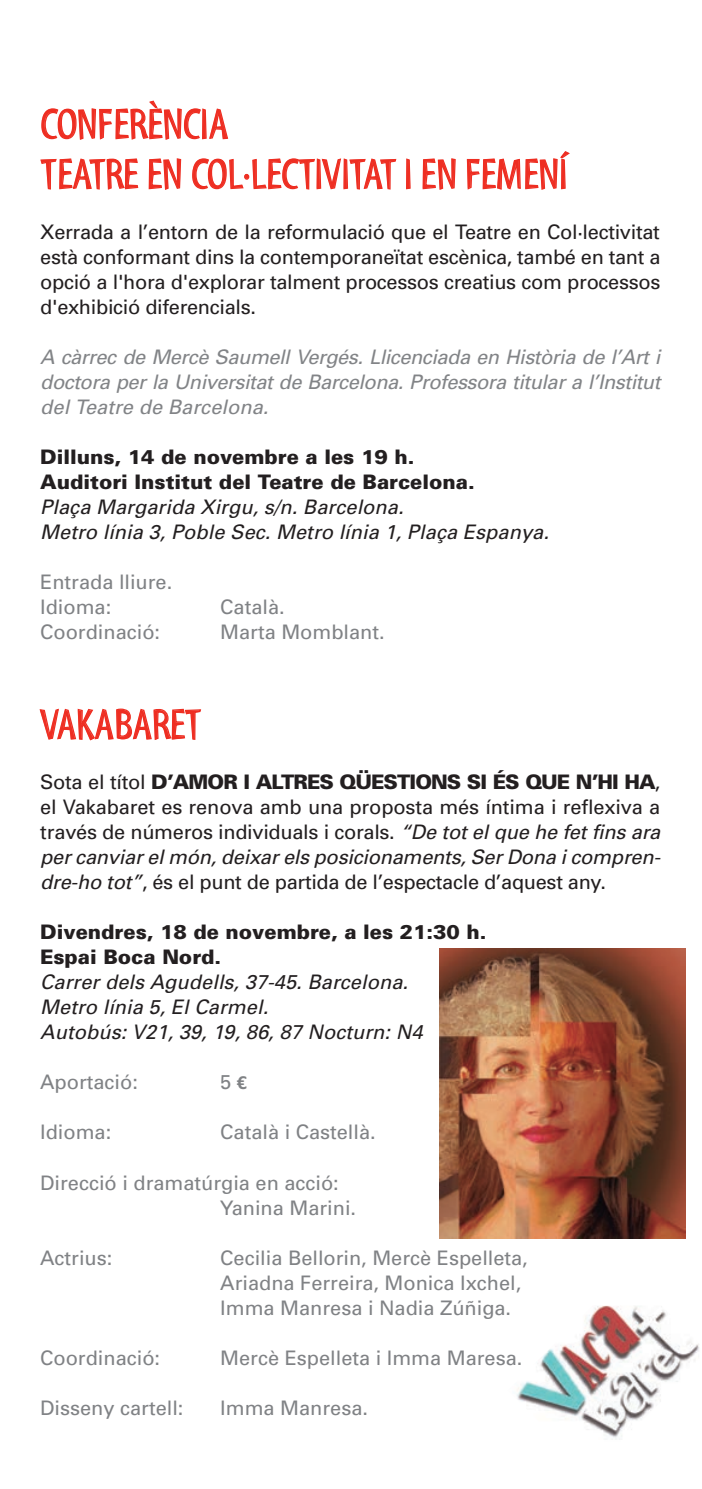
<style>
.page{position:relative;width:702px;height:1489px;background:#fff}
.page>*{position:absolute;margin:0;border:0;box-sizing:border-box;transform-origin:0 0}
.t1{font:42.5px/50px "Myriad Tilt";letter-spacing:-.005em;color:#ee2e22}
.t2{font:20px/25px "Univers";letter-spacing:-.015em;color:#231f20;text-align:justify}
.t3{font:20px/25px "Univers";color:#808285}
.t4{font:italic 20px/25px "Univers";letter-spacing:.005em;color:#231f20}
.t5{font:italic 20px/25px "Univers";letter-spacing:-.02em;color:#828487;text-align:justify}
.t6{font:900 20px/25px "Univers";color:#231f20}
.s1{font-weight:900}
.s2{font-style:italic}
.s3{font-family:"Calibri";font-weight:700}
</style>
<div class="page">
<img style="left:517px;top:1305px;width:182px;height:135px">
<img style="left:439px;top:948px;width:246px;height:290px">
<h1 class="t1" style="left:41px;top:102px;width:528px">CONFERÈNCIA<br>TEATRE EN COL·LECTIVITAT I EN FEMENÍ</h1>
<p class="t2" style="left:40px;top:221px;width:621px">Xerrada a l’entorn de la reformulació que el Teatre en Col·lectivitat està conformant dins la contemporaneïtat escènica, també en tant a opció a l'hora d'explorar talment processos creatius com processos d'exhibició diferencials.</p>
<p class="t5" style="left:40px;top:346px;width:621px">A càrrec de Mercè Saumell Vergés. Llicenciada en Història de l’Art i doctora per la Universitat de Barcelona. Professora titular a l’Institut del Teatre de Barcelona.</p>
<p class="t6" style="left:40px;top:446px;width:436px">Dilluns, 14 de novembre a les 19 h.<br>Auditori Institut del Teatre de Barcelona.</p>
<p class="t4" style="left:40px;top:496px;width:510px">Plaça Margarida Xirgu, s/n. Barcelona.<br>Metro línia 3, Poble Sec. Metro línia 1, Plaça Espanya.</p>
<p class="t3" style="left:40px;top:571px;width:134px">Entrada lliure.<br>Idioma:</p>
<p class="t3" style="left:220px;top:596px;width:66px">Català.</p>
<p class="t3" style="left:40px;top:621px;width:121px">Coordinació:</p>
<p class="t3" style="left:220px;top:621px;width:166px">Marta Momblant.</p>
<h1 class="t1" style="left:41px;top:702px;width:162px">VAKABARET</h1>
<p class="t2" style="left:40px;top:771px;width:621px">Sota el títol <span class="s1">D’AMOR I ALTRES QÜESTIONS SI ÉS QUE N’HI HA</span>, el Vakabaret es renova amb una proposta més íntima i reflexiva a través de números individuals i corals. <span class="s2">“De tot el que he fet fins ara per canviar el món, deixar els posicionaments, Ser Dona i compren&shy;dre-ho tot”</span>, és el punt de partida de l’espectacle d’aquest any.</p>
<p class="t6" style="left:40px;top:921px;width:448px">Divendres, 18 de novembre, a les 21:30 h.<br>Espai Boca Nord.</p>
<p class="t4" style="left:40px;top:971px;width:384px">Carrer dels Agudells, 37-45. Barcelona.<br>Metro línia 5, El Carmel.<br>Autobús: V21, 39, 19, 86, 87 Nocturn: N4</p>
<p class="t3" style="left:40px;top:1071px;width:99px">Aportació:</p>
<p class="t3" style="left:220px;top:1071px;width:28px">5 <span class="s3">€</span></p>
<p class="t3" style="left:40px;top:1121px;width:73px">Idioma:</p>
<p class="t3" style="left:220px;top:1121px;width:157px">Català i Castellà.</p>
<p class="t3" style="left:220px;top:1171px;width:137px;text-indent:-180px">Direcció i dramatúrgia en acció:<br>Yanina Marini.</p>
<p class="t3" style="left:40px;top:1246px;width:74px">Actrius:</p>
<p class="t3" style="left:220px;top:1246px;width:309px">Cecilia Bellorin, Mercè Espelleta,<br>Ariadna Ferreira, Monica Ixchel,<br>Imma Manresa i Nadia Zúñiga.</p>
<p class="t3" style="left:40px;top:1346px;width:121px">Coordinació:</p>
<p class="t3" style="left:220px;top:1346px;width:303px">Mercè Espelleta i Imma Maresa.</p>
<p class="t3" style="left:40px;top:1396px;width:145px">Disseny cartell:</p>
<p class="t3" style="left:220px;top:1396px;width:149px">Imma Manresa.</p>
</div>
